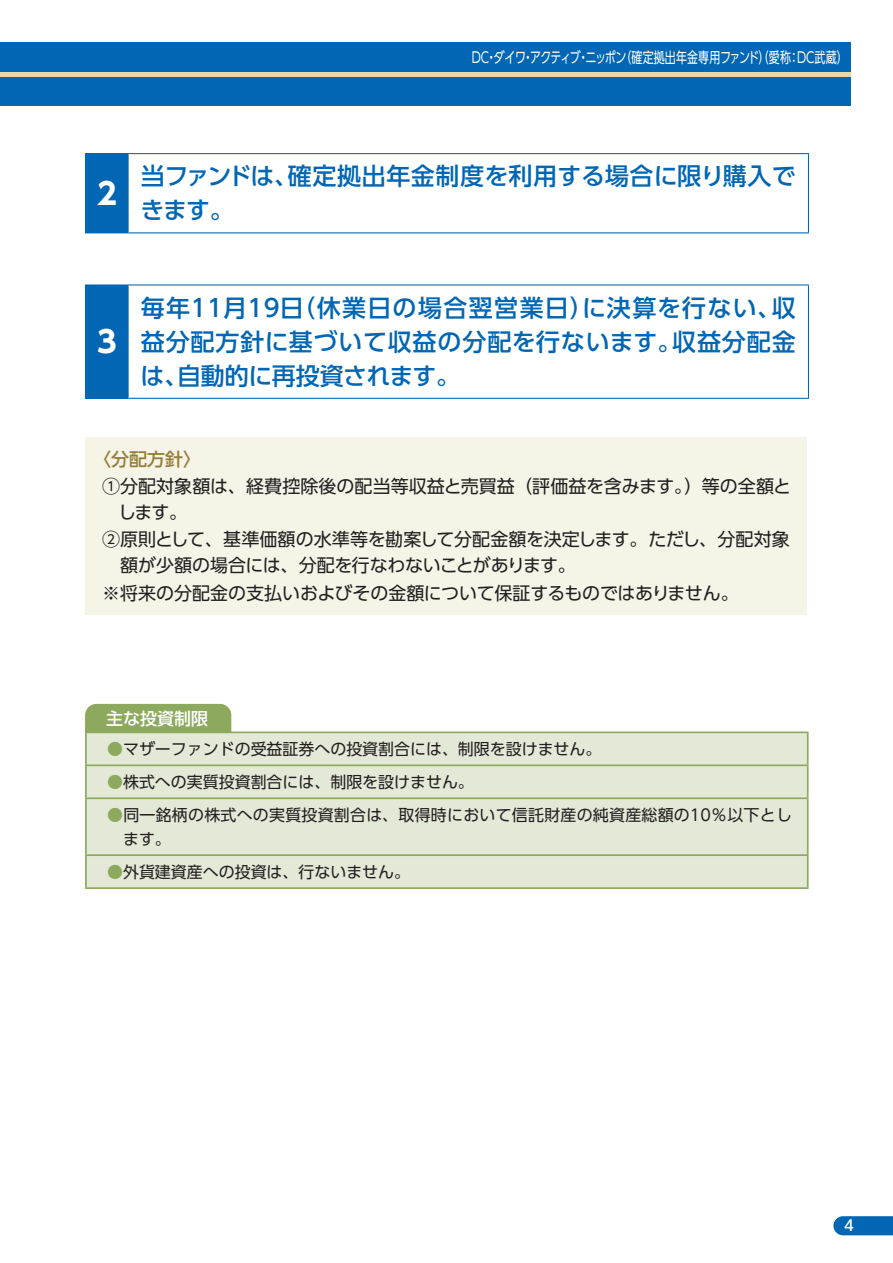
<style>
.page{position:relative;width:893px;height:1263px;background:#fff}
.page>*{position:absolute;margin:0;border:0;box-sizing:border-box;transform-origin:0 0}
.t1{font:700 29.7px "UD Shin Go Pro";color:#fff}
.t2{font:500 24px/34px "UD Shin Go Pro";letter-spacing:.025em;color:#0166b3;text-align:justify}
.t3{font:500 24px/34px "UD Shin Go Pro";letter-spacing:.005em;color:#0166b3}
.t4{font:18px/25.5px "UD Shin Go Pro";color:#231f20}
.t5{font:500 18px "UD Shin Go Pro";color:#937f3a}
.t6{font:500 16.95px "UD Shin Go Pro";color:#fff}
.t7{font:15.9px/23.9px "UD Shin Go Pro";color:#231f20}
.t8{font:14.85px "UD Shin Go Pro";letter-spacing:-.02em;color:#fff;scale:.74 1}
.t9{font:500 14.85px "UD Shin Go Pro";color:#fff}
.s1{color:#8da95e}
</style>
<div class="page">
<svg style="left:833px;top:1216px;width:60px;height:19px"></svg>
<div style="left:0;top:43px;width:850px;height:63px;background:#0166b3"></div>
<div style="left:0;top:72px;width:850px;height:5px;background:#ebd7a4"></div>
<div style="left:86px;top:154px;width:42px;height:79px;background:#0166b3"></div>
<hr style="left:85px;top:153px;width:43px;height:1px;background:#0166b3">
<hr style="left:85px;top:154px;width:1px;height:78px;background:#0166b3">
<hr style="left:85px;top:232px;width:43px;height:1px;background:#0166b3">
<hr style="left:128px;top:153px;width:681px;height:1px;background:#0166b3">
<hr style="left:128px;top:154px;width:1px;height:78px;background:#0166b3">
<hr style="left:808px;top:154px;width:1px;height:78px;background:#0166b3">
<hr style="left:128px;top:232px;width:681px;height:1px;background:#0166b3">
<div style="left:86px;top:285px;width:42px;height:113px;background:#0166b3"></div>
<hr style="left:85px;top:284px;width:43px;height:1px;background:#0166b3">
<hr style="left:85px;top:285px;width:1px;height:113px;background:#0166b3">
<hr style="left:85px;top:398px;width:43px;height:1px;background:#0166b3">
<hr style="left:128px;top:284px;width:681px;height:1px;background:#0166b3">
<hr style="left:128px;top:285px;width:1px;height:113px;background:#0166b3">
<hr style="left:808px;top:285px;width:1px;height:113px;background:#0166b3">
<hr style="left:128px;top:398px;width:681px;height:1px;background:#0166b3">
<div style="left:85px;top:437px;width:722px;height:178px;background:#f6f3e7"></div>
<div style="left:86px;top:705px;width:144px;height:40px;background:#8da95e;border-radius:11px"></div>
<div style="left:85px;top:704px;width:146px;height:42px;border:2px solid #8da95e;border-radius:11px"></div>
<div style="left:87px;top:733px;width:720px;height:154px;background:#e4e9d7"></div>
<hr style="left:85px;top:731px;width:724px;height:2px;background:#8da95e">
<hr style="left:85px;top:733px;width:2px;height:31px;background:#8da95e">
<hr style="left:807px;top:733px;width:2px;height:31px;background:#8da95e">
<hr style="left:85px;top:764px;width:724px;height:2px;background:#8da95e">
<hr style="left:85px;top:766px;width:2px;height:31px;background:#8da95e">
<hr style="left:807px;top:766px;width:2px;height:31px;background:#8da95e">
<hr style="left:85px;top:797px;width:724px;height:2px;background:#8da95e">
<hr style="left:85px;top:799px;width:2px;height:55px;background:#8da95e">
<hr style="left:807px;top:799px;width:2px;height:55px;background:#8da95e">
<hr style="left:85px;top:854px;width:724px;height:2px;background:#8da95e">
<hr style="left:85px;top:856px;width:2px;height:31px;background:#8da95e">
<hr style="left:807px;top:856px;width:2px;height:31px;background:#8da95e">
<hr style="left:85px;top:887px;width:724px;height:2px;background:#8da95e">
<p class="t8" style="left:472px;top:45px;width:510px">DC・ダイワ・アクティブ・ニッポン（確定拠出年金専用ファンド）（愛称：DC武蔵）</p>
<h1 class="t1" style="left:97px;top:169px;width:21px">2</h1>
<h2 class="t3" style="left:140px;top:159px;width:657px">当ファンドは、確定拠出年金制度を利用する場合に限り購入できます。</h2>
<h1 class="t1" style="left:97px;top:317px;width:21px">3</h1>
<h2 class="t2" style="left:141px;top:290px;width:657px">毎年11月19日（休業日の場合翌営業日）に決算を行ない、収益分配方針に基づいて収益の分配を行ないます。収益分配金は、自動的に再投資されます。</h2>
<p class="t5" style="left:93px;top:444px;width:109px">〈分配方針〉</p>
<p class="t4" style="left:118px;top:473px;width:674px;text-indent:-16px">①分配対象額は、経費控除後の配当等収益と売買益（評価益を含みます。）等の全額とします。</p>
<p class="t4" style="left:120px;top:526px;width:671px;text-indent:-18px">②原則として、基準価額の水準等を勘案して分配金額を決定します。ただし、分配対象額が少額の場合には、分配を行なわないことがあります。</p>
<p class="t4" style="left:102px;top:579px;width:638px">※将来の分配金の支払いおよびその金額について保証するものではありません。</p>
<p class="t6" style="left:106px;top:705px;width:104px">主な投資制限</p>
<p class="t7" style="left:107px;top:736px;width:496px"><span class="s1">●</span>マザーファンドの受益証券への投資割合には、制限を設けません。</p>
<p class="t7" style="left:107px;top:769px;width:368px"><span class="s1">●</span>株式への実質投資割合には、制限を設けません。</p>
<p class="t7" style="left:123px;top:802px;width:670px;text-indent:-16px"><span class="s1">●</span>同一銘柄の株式への実質投資割合は、取得時において信託財産の純資産総額の10％以下とします。</p>
<p class="t7" style="left:107px;top:859px;width:304px"><span class="s1">●</span>外貨建資産への投資は、行ないません。</p>
<p class="t9" style="left:844px;top:1214px;width:11px">4</p>
</div>
